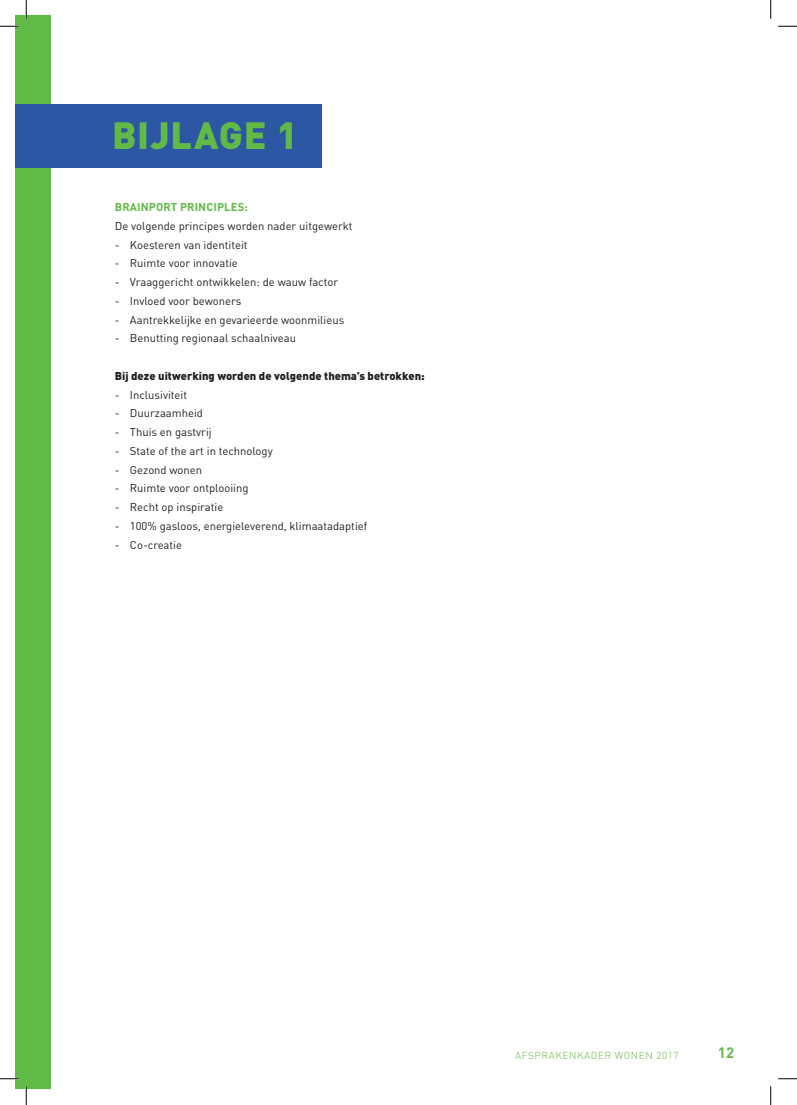
<style>
.page{position:relative;width:797px;height:1105px;background:#fff}
.page>*{position:absolute;margin:0;border:0;box-sizing:border-box;transform-origin:0 0}
.t1{font:900 37.5px "DINOT";letter-spacing:.02em;color:#60bb46}
.t2{font:700 15px "DINOT";color:#60bb46}
.t3{font:11.25px "DINOT";color:#231f20}
.t4{font:900 11.25px "DINOT";color:#231f20}
.t5{font:700 11.25px "DINOT";letter-spacing:.01em;color:#60bb46}
.t6{font:300 10px "DINOT";letter-spacing:.06em;color:#60bb46}
</style>
<div class="page">
<div style="left:16px;top:16px;width:35px;height:1073px;background:#60bb46"></div>
<div style="left:16px;top:104px;width:306px;height:63px;background:#2d56a5"></div>
<svg style="left:0;top:25px;width:19px;height:2px"></svg>
<svg style="left:778px;top:25px;width:19px;height:2px"></svg>
<svg style="left:0;top:1078px;width:19px;height:1px"></svg>
<svg style="left:778px;top:1078px;width:19px;height:1px"></svg>
<svg style="left:25px;top:0;width:2px;height:19px"></svg>
<svg style="left:25px;top:1086px;width:2px;height:19px"></svg>
<svg style="left:770px;top:0;width:1px;height:19px"></svg>
<svg style="left:770px;top:1086px;width:1px;height:19px"></svg>
<h1 class="t1" style="left:112px;top:110px;width:187px">BIJLAGE 1</h1>
<p class="t5" style="left:115px;top:199px;width:134px">BRAINPORT PRINCIPLES:</p>
<p class="t3" style="left:115px;top:218px;width:239px">De volgende principes worden nader uitgewerkt</p>
<p class="t3" style="left:115px;top:237px;width:134px">- Koesteren van identiteit</p>
<p class="t3" style="left:115px;top:256px;width:124px">- Ruimte voor innovatie</p>
<p class="t3" style="left:115px;top:274px;width:225px">- Vraaggericht ontwikkelen: de wauw factor</p>
<p class="t3" style="left:115px;top:293px;width:128px">- Invloed voor bewoners</p>
<p class="t3" style="left:115px;top:312px;width:231px">- Aantrekkelijke en gevarieerde woonmilieus</p>
<p class="t3" style="left:115px;top:331px;width:183px">- Benutting regionaal schaalniveau</p>
<p class="t4" style="left:115px;top:368px;width:311px">Bij deze uitwerking worden de volgende thema’s betrokken:</p>
<p class="t3" style="left:115px;top:387px;width:74px">- Inclusiviteit</p>
<p class="t3" style="left:115px;top:406px;width:90px">- Duurzaamheid</p>
<p class="t3" style="left:115px;top:424px;width:98px">- Thuis en gastvrij</p>
<p class="t3" style="left:115px;top:443px;width:159px">- State of the art in technology</p>
<p class="t3" style="left:115px;top:462px;width:89px">- Gezond wonen</p>
<p class="t3" style="left:115px;top:481px;width:135px">- Ruimte voor ontplooiing</p>
<p class="t3" style="left:115px;top:499px;width:110px">- Recht op inspiratie</p>
<p class="t3" style="left:115px;top:518px;width:254px">- 100% gasloos, energieleverend, klimaatadaptief</p>
<p class="t3" style="left:115px;top:537px;width:69px">- Co-creatie</p>
<p class="t6" style="left:515px;top:1049px;width:165px">AFSPRAKENKADER WONEN 2017</p>
<h2 class="t2" style="left:718px;top:1042px;width:18px">12</h2>
</div>
